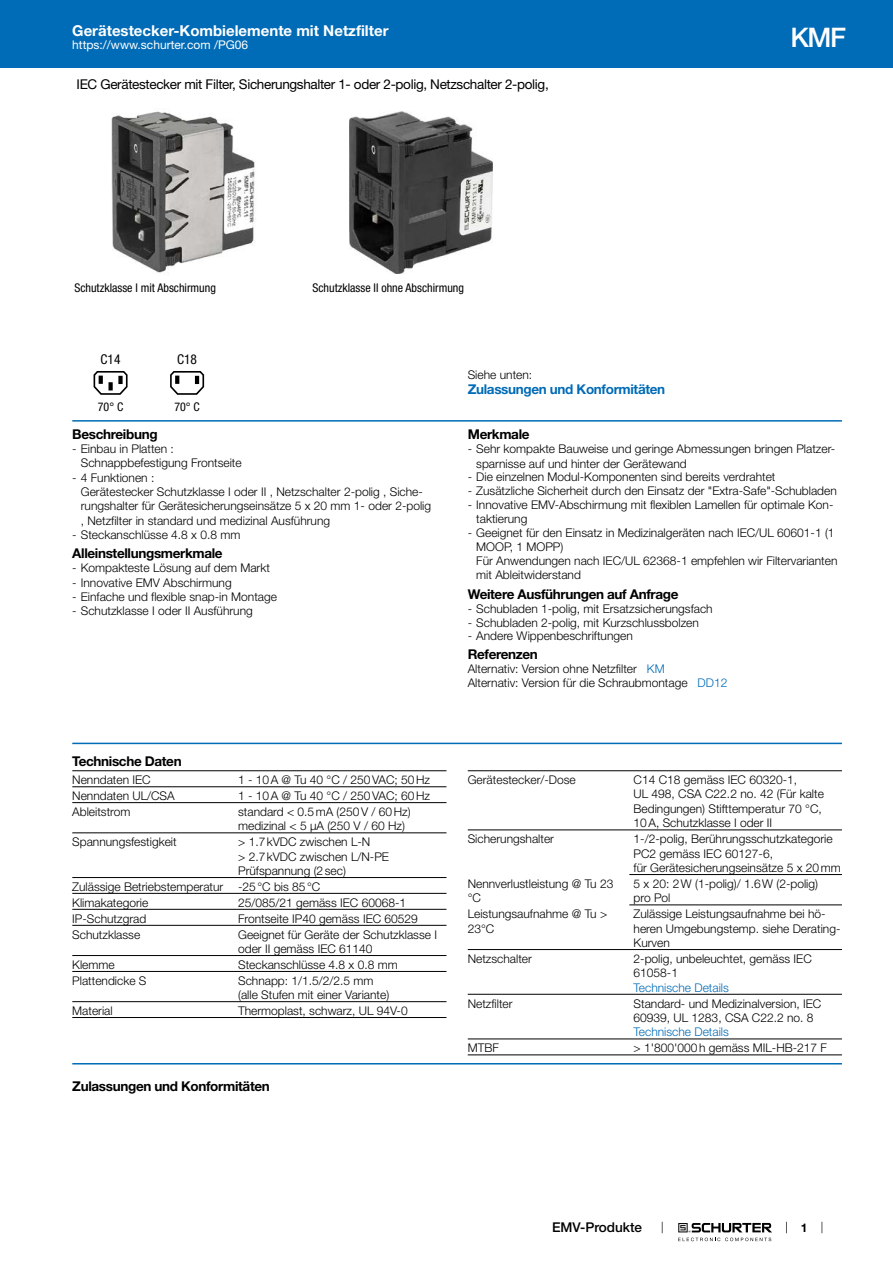
<style>
.page{position:relative;width:893px;height:1263px;background:#fff}
.page>*{position:absolute;margin:0;border:0;box-sizing:border-box;transform-origin:0 0}
.t1{font:500 27px "Helvetica Neue LT";color:#fff}
.t2{font:700 15px "Helvetica Neue LT";color:#fff}
.t3{font:700 13.5px "Helvetica Neue LT";letter-spacing:-.025em;color:#000}
.t4{font:13.5px "Helvetica Neue LT";letter-spacing:-.025em;color:#000}
.t5{font:700 13.5px "Helvetica Neue LT";letter-spacing:-.025em;color:#006bb6}
.t6{font:500 13.5px "Helvetica Neue LT";color:#000}
.t7{font:condensed 13.5px "Helvetica Neue LT";color:#000}
.t8{font:300 12px/14.4px "Helvetica Neue LT";color:#000}
.t9{font:condensed 12px "Helvetica Neue LT";color:#000}
.t10{font:300 12px "Helvetica Neue LT";color:#006bb6}
.t11{font:12px "Helvetica Neue LT";color:#fff}
.t12{font:700 12px "Helvetica Neue LT";color:#000}
.s1{color:#006bb6}
</style>
<div class="page">
<svg style="left:678px;top:1223px;width:94px;height:18px"></svg>
<div style="left:0;top:0;width:893px;height:68px;background:#006bb6"></div>
<img style="left:111px;top:111px;width:144px;height:162px">
<img style="left:350px;top:111px;width:142px;height:163px">
<svg style="left:94px;top:371px;width:34px;height:24px"></svg>
<svg style="left:170px;top:371px;width:34px;height:24px"></svg>
<hr style="left:72px;top:420px;width:770px;height:2px;background:#006bb6">
<hr style="left:72px;top:743px;width:770px;height:1px;background:#006bb6">
<hr style="left:72px;top:770px;width:374px;height:1px;background:#000">
<hr style="left:72px;top:786px;width:374px;height:1px;background:#000">
<hr style="left:72px;top:802px;width:374px;height:1px;background:#000">
<hr style="left:72px;top:832px;width:374px;height:1px;background:#000">
<hr style="left:72px;top:877px;width:374px;height:1px;background:#000">
<hr style="left:72px;top:893px;width:374px;height:1px;background:#000">
<hr style="left:72px;top:909px;width:374px;height:1px;background:#000">
<hr style="left:72px;top:925px;width:374px;height:1px;background:#000">
<hr style="left:72px;top:955px;width:374px;height:1px;background:#000">
<hr style="left:72px;top:971px;width:374px;height:1px;background:#000">
<hr style="left:72px;top:1001px;width:374px;height:1px;background:#000">
<hr style="left:72px;top:1017px;width:374px;height:1px;background:#000">
<hr style="left:468px;top:770px;width:374px;height:1px;background:#000">
<hr style="left:468px;top:829px;width:374px;height:1px;background:#000">
<hr style="left:629px;top:874px;width:213px;height:1px;background:#000">
<hr style="left:629px;top:904px;width:213px;height:1px;background:#000">
<hr style="left:468px;top:949px;width:374px;height:1px;background:#000">
<hr style="left:468px;top:994px;width:374px;height:1px;background:#000">
<hr style="left:468px;top:1038px;width:374px;height:1px;background:#000">
<hr style="left:468px;top:1054px;width:374px;height:1px;background:#000">
<hr style="left:72px;top:1063px;width:770px;height:1px;background:#006bb6">
<p class="t2" style="left:72px;top:21px;width:318px">Gerätestecker-Kombielemente mit Netzfilter</p>
<p class="t11" style="left:72px;top:38px;width:178px">https://www.schurter.com /PG06</p>
<p class="t4" style="left:77px;top:76px;width:474px">IEC Gerätestecker mit Filter, Sicherungshalter 1- oder 2-polig, Netzschalter 2-polig,</p>
<p class="t9" style="left:74px;top:281px;width:143px">Schutzklasse I mit Abschirmung</p>
<p class="t9" style="left:313px;top:281px;width:153px">Schutzklasse II ohne Abschirmung</p>
<p class="t7" style="left:101px;top:351px;width:21px">C14</p>
<p class="t9" style="left:98px;top:400px;width:27px">70° C</p>
<p class="t7" style="left:177px;top:351px;width:21px">C18</p>
<p class="t9" style="left:174px;top:400px;width:27px">70° C</p>
<p class="t8" style="left:468px;top:368px;width:66px">Siehe unten:</p>
<p class="t5" style="left:468px;top:381px;width:199px">Zulassungen und Konformitäten</p>
<h1 class="t1" style="left:790px;top:21px;width:57px">KMF</h1>
<p class="t3" style="left:72px;top:426px;width:87px">Beschreibung</p>
<p class="t8" style="left:81px;top:441px;width:162px;text-indent:-9px">- Einbau in Platten :<br>Schnappbefestigung Frontseite</p>
<p class="t8" style="left:81px;top:470px;width:352px;text-indent:-9px">- 4 Funktionen :<br>Gerätestecker Schutzklasse I oder II , Netzschalter 2-polig , Siche&shy;rungshalter für Gerätesicherungseinsätze 5 x 20 mm 1‑ oder 2‑polig , Netzfilter in standard und medizinal Ausführung</p>
<p class="t8" style="left:72px;top:528px;width:170px">- Steckanschlüsse 4.8 x 0.8 mm</p>
<p class="t3" style="left:72px;top:545px;width:152px">Alleinstellungsmerkmale</p>
<p class="t8" style="left:72px;top:560px;width:199px">- Kompakteste Lösung auf dem Markt</p>
<p class="t8" style="left:72px;top:575px;width:161px">- Innovative EMV Abschirmung</p>
<p class="t8" style="left:72px;top:589px;width:206px">- Einfache und flexible snap-in Montage</p>
<p class="t8" style="left:72px;top:604px;width:182px">- Schutzklasse I oder II Ausführung</p>
<p class="t3" style="left:72px;top:753px;width:111px">Technische Daten</p>
<p class="t8" style="left:72px;top:772px;width:80px">Nenndaten IEC</p>
<p class="t8" style="left:238px;top:772px;width:193px">1 - 10A @ Tu 40 °C / 250VAC; 50Hz</p>
<p class="t8" style="left:72px;top:788px;width:104px">Nenndaten UL/CSA</p>
<p class="t8" style="left:238px;top:788px;width:193px">1 - 10A @ Tu 40 °C / 250VAC; 60Hz</p>
<p class="t8" style="left:72px;top:804px;width:60px">Ableitstrom</p>
<p class="t8" style="left:238px;top:804px;width:174px">standard &lt; 0.5mA (250V / 60Hz) medizinal &lt; 5 µA (250 V / 60 Hz)</p>
<p class="t8" style="left:72px;top:834px;width:106px">Spannungsfestigkeit</p>
<p class="t8" style="left:238px;top:834px;width:152px">&gt; 1.7kVDC zwischen L-N<br>&gt; 2.7kVDC zwischen L/N-PE<br>Prüfspannung (2sec)</p>
<p class="t8" style="left:72px;top:878px;width:250px;line-height:15.8px">Zulässige Betriebstemperatur -25°C bis 85°C<br>Klimakategorie</p>
<p class="t8" style="left:238px;top:895px;width:170px">25/085/21 gemäss IEC 60068-1</p>
<p class="t8" style="left:72px;top:911px;width:76px">IP-Schutzgrad</p>
<p class="t8" style="left:238px;top:911px;width:181px">Frontseite IP40 gemäss IEC 60529</p>
<p class="t8" style="left:72px;top:927px;width:70px">Schutzklasse</p>
<p class="t8" style="left:238px;top:927px;width:200px">Geeignet für Geräte der Schutzklasse I oder II gemäss IEC 61140</p>
<p class="t8" style="left:72px;top:957px;width:44px">Klemme</p>
<p class="t8" style="left:238px;top:957px;width:161px">Steckanschlüsse 4.8 x 0.8 mm</p>
<p class="t8" style="left:72px;top:973px;width:76px">Plattendicke S</p>
<p class="t8" style="left:238px;top:973px;width:153px">Schnapp: 1/1.5/2/2.5 mm (alle Stufen mit einer Variante)</p>
<p class="t8" style="left:72px;top:1003px;width:42px">Material</p>
<p class="t8" style="left:238px;top:1003px;width:171px">Thermoplast, schwarz, UL 94V-0</p>
<p class="t3" style="left:72px;top:1077px;width:199px">Zulassungen und Konformitäten</p>
<p class="t3" style="left:468px;top:426px;width:63px">Merkmale</p>
<p class="t8" style="left:476px;top:441px;width:360px;text-indent:-9px">- Sehr kompakte Bauweise und geringe Abmessungen bringen Platzer&shy;sparnisse auf und hinter der Gerätewand</p>
<p class="t8" style="left:468px;top:470px;width:309px">- Die einzelnen Modul-Komponenten sind bereits verdrahtet</p>
<p class="t8" style="left:468px;top:483px;width:371px">- Zusätzliche Sicherheit durch den Einsatz der "Extra-Safe"-Schubladen</p>
<p class="t8" style="left:476px;top:497px;width:359px;text-indent:-9px">- Innovative EMV-Abschirmung mit flexiblen Lamellen für optimale Kon&shy;taktierung</p>
<p class="t8" style="left:476px;top:525px;width:363px;text-indent:-9px">- Geeignet für den Einsatz in Medizinalgeräten nach IEC/UL 60601-1 (1<br>MOOP, 1 MOPP)<br>Für Anwendungen nach IEC/UL 62368-1 empfehlen wir Filtervarianten mit Ableitwiderstand</p>
<p class="t3" style="left:468px;top:586px;width:212px">Weitere Ausführungen auf Anfrage</p>
<p class="t8" style="left:468px;top:601px;width:246px">- Schubladen 1-polig, mit Ersatzsicherungsfach</p>
<p class="t8" style="left:468px;top:615px;width:233px">- Schubladen 2-polig, mit Kurzschlussbolzen</p>
<p class="t8" style="left:468px;top:628px;width:167px">- Andere Wippenbeschriftungen</p>
<p class="t3" style="left:468px;top:646px;width:72px">Referenzen</p>
<p class="t8" style="left:468px;top:662px;width:261px;line-height:13.8px">Alternativ: Version ohne Netzfilter <span class="s1">KM<br></span>Alternativ: Version für die Schraubmontage <span class="s1">DD12</span></p>
<p class="t8" style="left:468px;top:772px;width:110px">Gerätestecker/-Dose</p>
<p class="t8" style="left:634px;top:772px;width:192px">C14 C18 gemäss IEC 60320-1,<br>UL 498, CSA C22.2 no. 42 (Für kalte<br>Bedingungen) Stifttemperatur 70 °C,<br>10A, Schutzklasse I oder II</p>
<p class="t8" style="left:468px;top:831px;width:88px">Sicherungshalter</p>
<p class="t8" style="left:634px;top:831px;width:209px">1-/2-polig, Berührungsschutzkategorie<br>PC2 gemäss IEC 60127-6,<br>für Gerätesicherungseinsätze 5 x 20mm</p>
<p class="t8" style="left:468px;top:876px;width:147px">Nennverlustleistung @ Tu 23 °C</p>
<p class="t8" style="left:634px;top:876px;width:186px">5 x 20: 2W (1-polig)/ 1.6W (2-polig) pro Pol</p>
<p class="t8" style="left:468px;top:906px;width:141px">Leistungsaufnahme @ Tu &gt;<br>23°C</p>
<p class="t8" style="left:634px;top:906px;width:208px">Zulässige Leistungsaufnahme bei hö&shy;heren Umgebungstemp. siehe Derating-<br>Kurven</p>
<p class="t8" style="left:468px;top:951px;width:66px">Netzschalter</p>
<p class="t8" style="left:634px;top:951px;width:180px">2-polig, unbeleuchtet, gemäss IEC<br>61058-1</p>
<p class="t10" style="left:634px;top:980px;width:97px">Technische Details</p>
<p class="t8" style="left:468px;top:996px;width:46px">Netzfilter</p>
<p class="t8" style="left:634px;top:996px;width:189px">Standard- und Medizinalversion, IEC<br>60939, UL 1283, CSA C22.2 no. 8</p>
<p class="t10" style="left:634px;top:1025px;width:97px">Technische Details</p>
<p class="t8" style="left:468px;top:1040px;width:33px">MTBF</p>
<p class="t8" style="left:634px;top:1040px;width:195px">&gt; 1'800'000h gemäss MIL-HB-217 F</p>
<p class="t6" style="left:552px;top:1219px;width:92px">EMV-Produkte</p>
<p class="t12" style="left:801px;top:1220px;width:8px">1</p>
</div>
